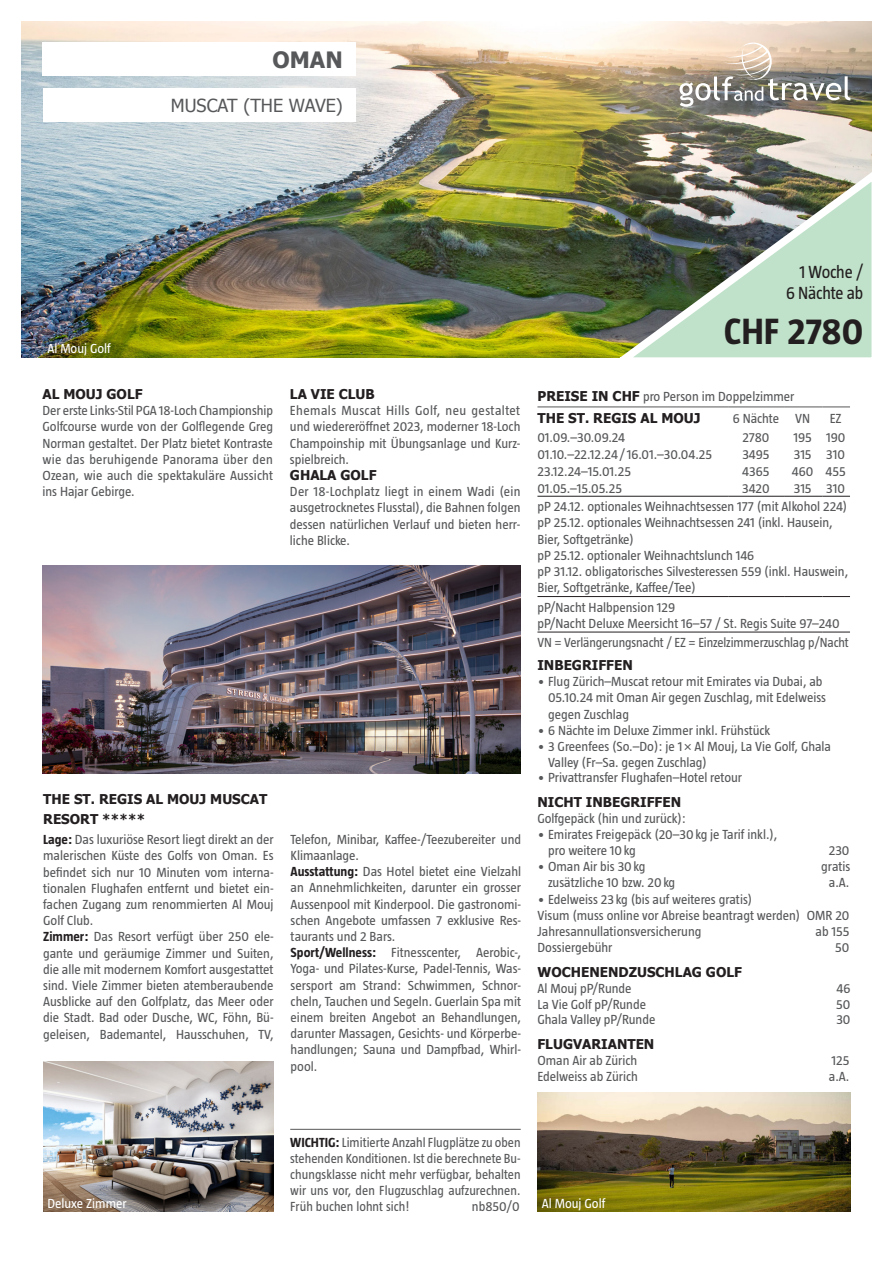
<style>
.page{position:relative;width:893px;height:1263px;background:#fff}
.page>*{position:absolute;margin:0;border:0;box-sizing:border-box;transform-origin:0 0}
.t1{font:700 37.5px "Taz";color:#231f20}
.t2{font:700 22.5px "Tahoma";color:#57585a}
.t3{font:18px "Taz";letter-spacing:-.01em;color:#231f20;scale:.95 1}
.t4{font:18px "Tahoma";color:#57585a}
.Hotel_Text{font:13.5px/16.2px "Taz";color:#57585a;text-align:justify}
.t5{font:700 13.5px/19.8px "Tahoma";color:#231f20}
.t6{font:13.5px "Taz";color:#fff}
.s1{font-weight:700;color:#231f20}
.s2{font-family:"Tahoma";font-weight:700;color:#231f20}
</style>
<div class="page">
<img style="left:21px;top:21px;width:851px;height:336px">
<img style="left:611px;top:159px;width:261px;height:199px">
<img style="left:43px;top:566px;width:477px;height:207px">
<img style="left:43px;top:1061px;width:231px;height:151px">
<hr style="left:537px;top:496px;width:192px;height:1px;background:#231f20">
<hr style="left:537px;top:596px;width:192px;height:1px;background:#231f20">
<hr style="left:729px;top:596px;width:55px;height:1px;background:#231f20">
<hr style="left:784px;top:596px;width:38px;height:1px;background:#231f20">
<svg style="left:822px;top:596px;width:28px;height:1px"></svg>
<hr style="left:537px;top:632px;width:192px;height:1px;background:#231f20">
<hr style="left:729px;top:632px;width:55px;height:1px;background:#231f20">
<hr style="left:784px;top:632px;width:38px;height:1px;background:#231f20">
<svg style="left:822px;top:632px;width:28px;height:1px"></svg>
<hr style="left:537px;top:407px;width:192px;height:1px;background:#57585a">
<hr style="left:729px;top:407px;width:55px;height:1px;background:#57585a">
<hr style="left:784px;top:407px;width:38px;height:1px;background:#57585a">
<svg style="left:822px;top:407px;width:28px;height:1px"></svg>
<hr style="left:729px;top:496px;width:55px;height:1px;background:#231f20">
<hr style="left:784px;top:496px;width:38px;height:1px;background:#231f20">
<svg style="left:822px;top:496px;width:28px;height:1px"></svg>
<div style="left:42px;top:43px;width:313px;height:33px;background:#fff"></div>
<div style="left:43px;top:89px;width:312px;height:33px;background:#fff"></div>
<img style="left:679px;top:43px;width:171px;height:63px">
<hr style="left:290px;top:1129px;width:231px;height:1px;background:#57585a">
<img style="left:537px;top:1093px;width:313px;height:119px">
<p class="t2" style="left:273px;top:44px;width:72px">OMAN</p>
<p class="t4" style="left:171px;top:94px;width:173px">MUSCAT (THE WAVE)</p>
<p class="t6" style="left:47px;top:341px;width:65px">Al Mouj Golf</p>
<p class="t5" style="left:43px;top:383px;width:102px">AL MOUJ GOLF</p>
<p class="Hotel_Text" style="left:43px;top:402px;width:232px">Der erste Links-Stil PGA 18-Loch Championship Golfcourse wurde von der Golflegende Greg Norman gestaltet. Der Platz bietet Kontraste wie das beruhigende Panorama über den Ozean, wie auch die spektakuläre Aussicht ins Hajar Gebirge.</p>
<p class="t5" style="left:43px;top:788px;width:226px">THE ST. REGIS AL MOUJ MUSCAT<br>RESORT *****</p>
<p class="Hotel_Text" style="left:43px;top:831px;width:232px"><span class="s1">Lage:</span> Das luxuriöse Resort liegt direkt an der malerischen Küste des Golfs von Oman. Es befindet sich nur 10 Minuten vom interna&shy;tionalen Flughafen entfernt und bietet ein&shy;fachen Zugang zum renommierten Al Mouj Golf Club.</p>
<p class="Hotel_Text" style="left:43px;top:928px;width:232px"><span class="s1">Zimmer:</span> Das Resort verfügt über 250 ele&shy;gante und geräumige Zimmer und Suiten, die alle mit modernem Komfort ausgestattet sind. Viele Zimmer bieten atemberaubende Ausblicke auf den Golfplatz, das Meer oder die Stadt. Bad oder Dusche, WC, Föhn, Bü&shy;geleisen, Bademantel, Hausschuhen, TV,</p>
<p class="t3" style="left:799px;top:262px;width:69px">1 Woche /</p>
<p class="t3" style="left:786px;top:283px;width:83px">6 Nächte ab</p>
<p class="t1" style="left:724px;top:311px;width:141px">CHF 2780</p>
<p class="t5" style="left:290px;top:383px;width:86px">LA VIE CLUB</p>
<p class="Hotel_Text" style="left:290px;top:402px;width:232px">Ehemals Muscat Hills Golf, neu gestaltet und wiedereröffnet 2023, moderner 18-Loch Champoinship mit Übungsanlage und Kurz&shy;spielbreich.</p>
<p class="t5" style="left:290px;top:464px;width:88px">GHALA GOLF</p>
<p class="Hotel_Text" style="left:290px;top:483px;width:232px">Der 18-Lochplatz liegt in einem Wadi (ein ausgetrocknetes Flusstal), die Bahnen folgen dessen natürlichen Verlauf und bieten herr&shy;liche Blicke.</p>
<p class="Hotel_Text" style="left:291px;top:831px;width:232px">Telefon, Minibar, Kaffee-/Teezubereiter und<br>Klimaanlage.</p>
<p class="Hotel_Text" style="left:291px;top:863px;width:232px"><span class="s1">Ausstattung:</span> Das Hotel bietet eine Vielzahl an Annehmlichkeiten, darunter ein grosser Aussenpool mit Kinderpool. Die gastronomi&shy;schen Angebote umfassen 7 exklusive Res&shy;taurants und 2 Bars.</p>
<p class="Hotel_Text" style="left:291px;top:944px;width:232px"><span class="s1">Sport/Wellness:</span> Fitnesscenter, Aerobic-, Yoga- und Pilates-Kurse, Padel-Tennis, Was&shy;sersport am Strand: Schwimmen, Schnor&shy;cheln, Tauchen und Segeln. Guerlain Spa mit einem breiten Angebot an Behandlungen, darunter Massagen, Gesichts- und Körperbe&shy;handlungen; Sauna und Dampfbad, Whirl&shy;pool.</p>
<p class="Hotel_Text" style="left:537px;top:388px;width:259px"><span class="s2">PREISE IN CHF</span> pro Person im Doppelzimmer</p>
<p class="t5" style="left:537px;top:407px;width:165px">THE ST. REGIS AL MOUJ</p>
<p class="Hotel_Text" style="left:733px;top:410px;width:48px">6 Nächte</p>
<p class="Hotel_Text" style="left:795px;top:410px;width:16px">VN</p>
<p class="Hotel_Text" style="left:830px;top:410px;width:13px">EZ</p>
<p class="Hotel_Text" style="left:537px;top:429px;width:89px">01.09.–30.09.24</p>
<p class="Hotel_Text" style="left:742px;top:429px;width:29px">2780</p>
<p class="Hotel_Text" style="left:793px;top:429px;width:20px">195</p>
<p class="Hotel_Text" style="left:826px;top:429px;width:21px">190</p>
<p class="Hotel_Text" style="left:537px;top:446px;width:176px">01.10.–22.12.24/ 16.01.–30.04.25</p>
<p class="Hotel_Text" style="left:742px;top:446px;width:29px">3495</p>
<p class="Hotel_Text" style="left:794px;top:446px;width:19px">315</p>
<p class="Hotel_Text" style="left:826px;top:446px;width:20px">310</p>
<p class="Hotel_Text" style="left:537px;top:463px;width:95px">23.12.24–15.01.25</p>
<p class="Hotel_Text" style="left:742px;top:463px;width:29px">4365</p>
<p class="Hotel_Text" style="left:792px;top:463px;width:23px">460</p>
<p class="Hotel_Text" style="left:825px;top:463px;width:22px">455</p>
<p class="Hotel_Text" style="left:537px;top:480px;width:86px">01.05.–15.05.25</p>
<p class="Hotel_Text" style="left:742px;top:480px;width:29px">3420</p>
<p class="Hotel_Text" style="left:794px;top:480px;width:19px">315</p>
<p class="Hotel_Text" style="left:826px;top:480px;width:20px">310</p>
<p class="Hotel_Text" style="left:537px;top:498px;width:311px">pP 24.12. optionales Weihnachtsessen 177 (mit Alkohol 224)</p>
<p class="Hotel_Text" style="left:537px;top:515px;width:297px">pP 25.12. optionales Weihnachtsessen 241 (inkl. Hausein,<br>Bier, Softgetränke)</p>
<p class="Hotel_Text" style="left:537px;top:547px;width:218px">pP 25.12. optionaler Weihnachtslunch 146</p>
<p class="Hotel_Text" style="left:537px;top:563px;width:312px">pP 31.12. obligatorisches Silvesteressen 559 (inkl. Hauswein,<br>Bier, Softgetränke, Kaffee/Tee)</p>
<p class="Hotel_Text" style="left:537px;top:599px;width:304px">pP/Nacht Halbpension 129<br>pP/Nacht Deluxe Meersicht 16–57 / St. Regis Suite 97–240</p>
<p class="Hotel_Text" style="left:537px;top:634px;width:313px">VN = Verlängerungsnacht / EZ = Einzelzimmerzuschlag p/Nacht</p>
<p class="t5" style="left:537px;top:654px;width:97px">INBEGRIFFEN</p>
<p class="Hotel_Text" style="left:548px;top:673px;width:280px;text-align:left;text-indent:-11px">• Flug Zürich–Muscat retour mit Emirates via Dubai, ab<br>05.10.24 mit Oman Air gegen Zuschlag, mit Edelweiss gegen Zuschlag</p>
<p class="Hotel_Text" style="left:537px;top:722px;width:234px">• 6 Nächte im Deluxe Zimmer inkl. Frühstück</p>
<p class="Hotel_Text" style="left:548px;top:738px;width:284px;line-height:15.8px;text-indent:-11px">• 3 Greenfees (So.–Do): je 1× Al Mouj, La Vie Golf, Ghala<br>Valley (Fr–Sa. gegen Zuschlag)</p>
<p class="Hotel_Text" style="left:537px;top:769px;width:206px">• Privattransfer Flughafen–Hotel retour</p>
<p class="t5" style="left:537px;top:792px;width:145px">NICHT INBEGRIFFEN</p>
<p class="Hotel_Text" style="left:537px;top:811px;width:150px">Golfgepäck (hin und zurück):</p>
<p class="Hotel_Text" style="left:548px;top:827px;width:231px;line-height:15.8px;text-indent:-11px">• Emirates Freigepäck (20–30kg je Tarif inkl.), pro weitere 10kg</p>
<p class="Hotel_Text" style="left:829px;top:842px;width:22px">230</p>
<p class="Hotel_Text" style="left:537px;top:858px;width:109px">• Oman Air bis 30kg</p>
<p class="Hotel_Text" style="left:821px;top:858px;width:31px">gratis</p>
<p class="Hotel_Text" style="left:548px;top:875px;width:129px">zusätzliche 10 bzw. 20kg</p>
<p class="Hotel_Text" style="left:829px;top:875px;width:22px">a.A.</p>
<p class="Hotel_Text" style="left:537px;top:891px;width:216px">• Edelweiss 23 kg (bis auf weiteres gratis)</p>
<p class="Hotel_Text" style="left:537px;top:907px;width:313px">Visum (muss online vor Abreise beantragt werden) OMR 20</p>
<p class="Hotel_Text" style="left:537px;top:923px;width:165px">Jahresannullationsversicherung</p>
<p class="Hotel_Text" style="left:815px;top:923px;width:35px">ab 155</p>
<p class="Hotel_Text" style="left:537px;top:939px;width:76px">Dossiergebühr</p>
<p class="Hotel_Text" style="left:835px;top:939px;width:16px">50</p>
<p class="t5" style="left:537px;top:961px;width:206px">WOCHENENDZUSCHLAG GOLF</p>
<p class="Hotel_Text" style="left:537px;top:980px;width:96px">Al Mouj pP/Runde</p>
<p class="Hotel_Text" style="left:836px;top:980px;width:15px">46</p>
<p class="Hotel_Text" style="left:537px;top:996px;width:110px">La Vie Golf pP/Runde</p>
<p class="Hotel_Text" style="left:836px;top:996px;width:16px">50</p>
<p class="Hotel_Text" style="left:537px;top:1011px;width:119px">Ghala Valley pP/Runde</p>
<p class="Hotel_Text" style="left:836px;top:1011px;width:16px">30</p>
<p class="t5" style="left:537px;top:1033px;width:118px">FLUGVARIANTEN</p>
<p class="Hotel_Text" style="left:537px;top:1052px;width:101px">Oman Air ab Zürich</p>
<p class="Hotel_Text" style="left:831px;top:1052px;width:19px">125</p>
<p class="Hotel_Text" style="left:537px;top:1068px;width:102px">Edelweiss ab Zürich</p>
<p class="Hotel_Text" style="left:829px;top:1068px;width:22px">a.A.</p>
<p class="t6" style="left:47px;top:1196px;width:81px">Deluxe Zimmer</p>
<p class="Hotel_Text" style="left:290px;top:1134px;width:232px"><span class="s1">WICHTIG:</span>Limitierte Anzahl Flugplätze zu oben stehenden Konditionen. Ist die berechnete Bu&shy;chungsklasse nicht mehr verfügbar, behalten wir uns vor, den Flugzuschlag aufzurechnen.<br>Früh buchen lohnt sich!</p>
<p class="Hotel_Text" style="left:472px;top:1198px;width:49px">nb850/0</p>
<p class="t6" style="left:542px;top:1196px;width:65px">Al Mouj Golf</p>
</div>
